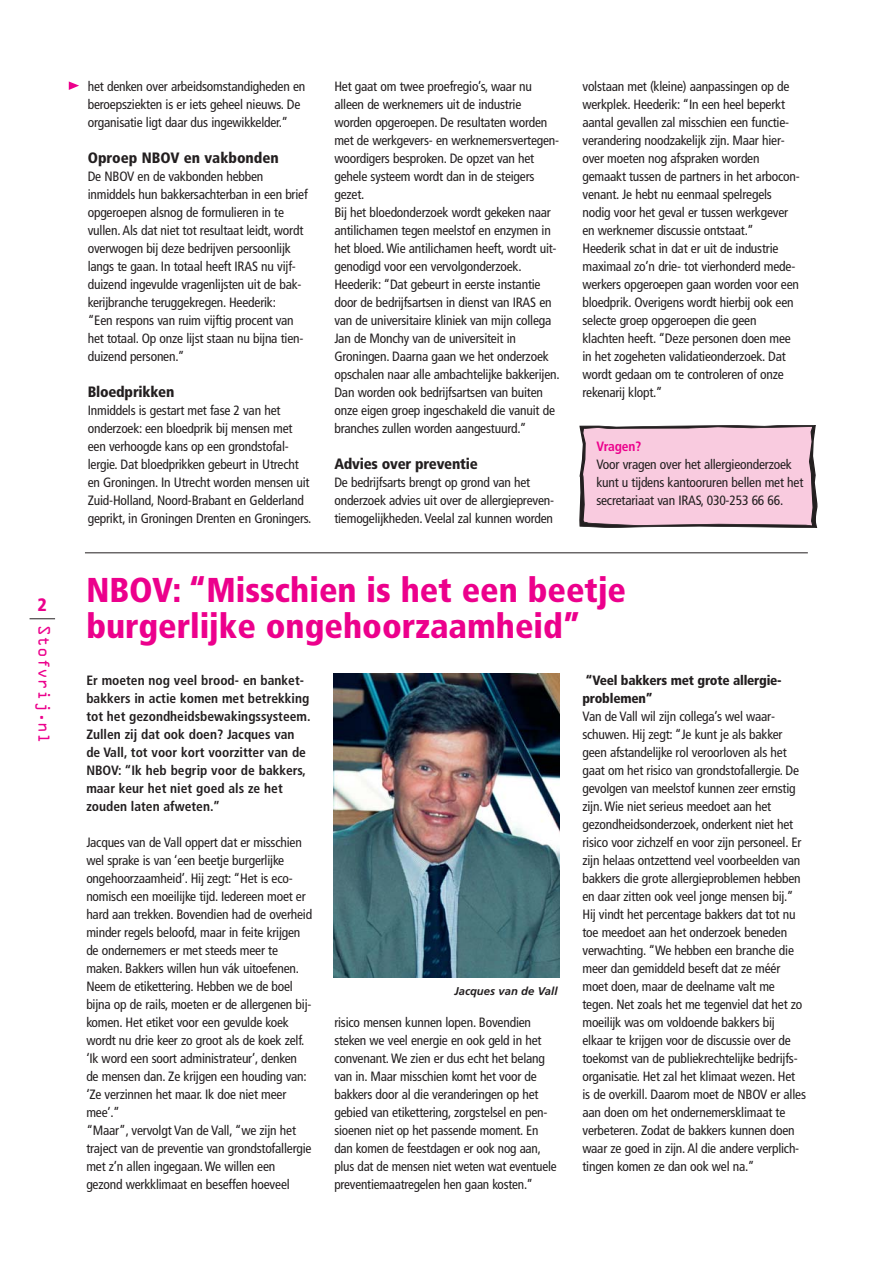
<style>
.page{position:relative;width:893px;height:1263px;background:#fff}
.page>*{position:absolute;margin:0;border:0;box-sizing:border-box;transform-origin:0 0}
.t1{font:900 condensed 34.5px/36px "Frutiger";color:#ec008c}
.t2{font:900 condensed 18px "Frutiger";color:#ec008c}
.t3{font:900 condensed 15px "Frutiger";letter-spacing:-.015em;color:#231f20}
.t4{font:15px "OCRA";color:#ec008c}
.t5{font:condensed 13.5px/18px "Frutiger";letter-spacing:-.015em;color:#231f20}
.t6{font:700 condensed 13.5px/18px "Frutiger";color:#231f20}
.t7{font:900 condensed 13.5px/18px "Frutiger";letter-spacing:-.015em;color:#231f20}
.t8{font:700 condensed 13.5px "Frutiger";letter-spacing:-.015em;color:#ec008c}
.t9{font:italic 700 11.25px "Frutiger";color:#231f20}
</style>
<div class="page">
<svg style="left:580px;top:425px;width:237px;height:103px;background:#e6bdcf"></svg>
<svg style="left:30px;top:618px;width:25px;height:1px"></svg>
<img style="left:333px;top:673px;width:226px;height:305px">
<hr style="left:85px;top:552px;width:723px;height:1px;background:#231f20">
<svg style="left:69px;top:81px;width:10px;height:9px"></svg>
<h2 class="t2" style="left:38px;top:597px;width:11px">2</h2>
<p class="t4" style="left:49px;top:625px;width:120px;rotate:90deg">Stofvrij.nl</p>
<p class="t5" style="left:88px;top:78px;width:219px">het denken over arbeidsomstandigheden en beroepsziekten is er iets geheel nieuws. De organisatie ligt daar dus ingewikkelder.”</p>
<p class="t3" style="left:88px;top:151px;width:193px">Oproep NBOV en vakbonden</p>
<p class="t5" style="left:88px;top:168px;width:222px">De NBOV en de vakbonden hebben inmiddels hun bakkersachterban in een brief opgeroepen alsnog de formulieren in te vullen. Als dat niet tot resultaat leidt, wordt overwogen bij deze bedrijven persoonlijk langs te gaan. In totaal heeft IRAS nu vijf&shy;duizend ingevulde vragenlijsten uit de bak&shy;kerijbranche teruggekregen. Heederik:<br>“Een respons van ruim vijftig procent van het totaal. Op onze lijst staan nu bijna tien&shy;duizend personen.”</p>
<p class="t3" style="left:88px;top:385px;width:88px">Bloedprikken</p>
<p class="t5" style="left:88px;top:402px;width:225px">Inmiddels is gestart met fase 2 van het onderzoek: een bloedprik bij mensen met een verhoogde kans op een grondstofal&shy;lergie. Dat bloedprikken gebeurt in Utrecht en Groningen. In Utrecht worden mensen uit Zuid-Holland, Noord-Brabant en Gelderland geprikt, in Groningen Drenten en Groningers.</p>
<p class="t5" style="left:334px;top:78px;width:227px">Het gaat om twee proefregio’s, waar nu alleen de werknemers uit de industrie worden opgeroepen. De resultaten worden met de werkgevers- en werknemersvertegen&shy;woordigers besproken. De opzet van het gehele systeem wordt dan in de steigers gezet.<br>Bij het bloedonderzoek wordt gekeken naar antilichamen tegen meelstof en enzymen in het bloed. Wie antilichamen heeft, wordt uit&shy;genodigd voor een vervolgonderzoek.<br>Heederik: “Dat gebeurt in eerste instantie door de bedrijfsartsen in dienst van IRAS en van de universitaire kliniek van mijn collega Jan de Monchy van de universiteit in Groningen. Daarna gaan we het onderzoek opschalen naar alle ambachtelijke bakkerijen.<br>Dan worden ook bedrijfsartsen van buiten onze eigen groep ingeschakeld die vanuit de branches zullen worden aangestuurd.”</p>
<p class="t3" style="left:334px;top:457px;width:145px">Advies over preventie</p>
<p class="t5" style="left:334px;top:474px;width:221px">De bedrijfsarts brengt op grond van het onderzoek advies uit over de allergiepreven&shy;tiemogelijkheden. Veelal zal kunnen worden</p>
<p class="t5" style="left:582px;top:78px;width:219px">volstaan met (kleine) aanpassingen op de werkplek. Heederik: “In een heel beperkt aantal gevallen zal misschien een functie&shy;verandering noodzakelijk zijn. Maar hier&shy;over moeten nog afspraken worden gemaakt tussen de partners in het arbocon&shy;venant. Je hebt nu eenmaal spelregels nodig voor het geval er tussen werkgever en werknemer discussie ontstaat.” Heederik schat in dat er uit de industrie maximaal zo’n drie- tot vierhonderd mede&shy;werkers opgeroepen gaan worden voor een bloedprik. Overigens wordt hierbij ook een selecte groep opgeroepen die geen klachten heeft. “Deze personen doen mee in het zogeheten validatieonderzoek. Dat wordt gedaan om te controleren of onze rekenarij klopt.”</p>
<p class="t8" style="left:596px;top:441px;width:47px">Vragen?</p>
<p class="t5" style="left:596px;top:456px;width:209px">Voor vragen over het allergieonderzoek kunt u tijdens kantooruren bellen met het secretariaat van IRAS, 030-253 66 66.</p>
<h1 class="t1" style="left:86px;top:574px;width:541px">NBOV: “Misschien is het een beetje burgerlijke ongehoorzaamheid”</h1>
<p class="t6" style="left:86px;top:672px;width:226px">Er moeten nog veel brood- en banket&shy;bakkers in actie komen met betrekking tot het gezondheidsbewakingssysteem.<br>Zullen zij dat ook doen? Jacques van de Vall, tot voor kort voorzitter van de NBOV: “Ik heb begrip voor de bakkers, maar keur het niet goed als ze het zouden laten afweten.”</p>
<p class="t5" style="left:86px;top:834px;width:227px">Jacques van de Vall oppert dat er misschien wel sprake is van ‘een beetje burgerlijke ongehoorzaamheid’. Hij zegt: “Het is eco&shy;nomisch een moeilijke tijd. Iedereen moet er hard aan trekken. Bovendien had de overheid minder regels beloofd, maar in feite krijgen de ondernemers er met steeds meer te maken. Bakkers willen hun vák uitoefenen.<br>Neem de etikettering. Hebben we de boel bijna op de rails, moeten er de allergenen bij&shy;komen. Het etiket voor een gevulde koek wordt nu drie keer zo groot als de koek zelf. ‘Ik word een soort administrateur’, denken de mensen dan. Ze krijgen een houding van: ‘Ze verzinnen het maar. Ik doe niet meer mee’.”<br>“Maar”, vervolgt Van de Vall, “we zijn het traject van de preventie van grondstofallergie met z’n allen ingegaan. We willen een gezond werkklimaat en beseffen hoeveel</p>
<p class="t7" style="left:582px;top:672px;width:201px">“Veel bakkers met grote allergie&shy;problemen”</p>
<p class="t5" style="left:582px;top:708px;width:225px">Van de Vall wil zijn collega’s wel waar&shy;schuwen. Hij zegt: “Je kunt je als bakker geen afstandelijke rol veroorloven als het gaat om het risico van grondstofallergie. De gevolgen van meelstof kunnen zeer ernstig zijn. Wie niet serieus meedoet aan het gezondheidsonderzoek, onderkent niet het risico voor zichzelf en voor zijn personeel. Er zijn helaas ontzettend veel voorbeelden van bakkers die grote allergieproblemen hebben en daar zitten ook veel jonge mensen bij.” Hij vindt het percentage bakkers dat tot nu toe meedoet aan het onderzoek beneden verwachting. “We hebben een branche die meer dan gemiddeld beseft dat ze méér moet doen, maar de deelname valt me tegen. Net zoals het me tegenviel dat het zo moeilijk was om voldoende bakkers bij elkaar te krijgen voor de discussie over de toekomst van de publiekrechtelijke bedrijfs&shy;organisatie. Het zal het klimaat wezen. Het is de overkill. Daarom moet de NBOV er alles aan doen om het ondernemersklimaat te verbeteren. Zodat de bakkers kunnen doen waar ze goed in zijn. Al die andere verplich&shy;tingen komen ze dan ook wel na.”</p>
<p class="t9" style="left:454px;top:986px;width:105px">Jacques van de Vall</p>
<p class="t5" style="left:334px;top:1014px;width:224px">risico mensen kunnen lopen. Bovendien steken we veel energie en ook geld in het convenant. We zien er dus echt het belang van in. Maar misschien komt het voor de bakkers door al die veranderingen op het gebied van etikettering, zorgstelsel en pen&shy;sioenen niet op het passende moment. En dan komen de feestdagen er ook nog aan, plus dat de mensen niet weten wat eventuele preventiemaatregelen hen gaan kosten.”</p>
</div>
